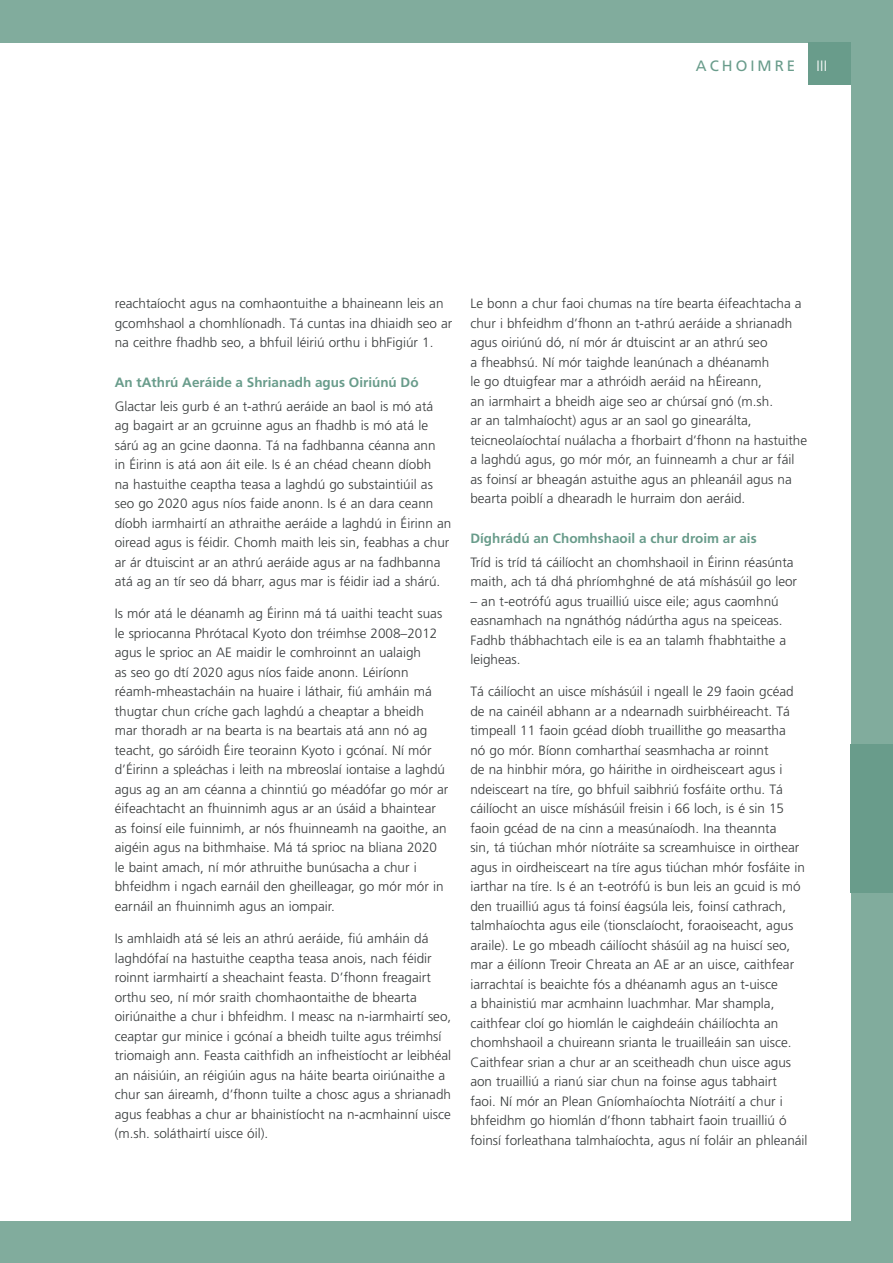
<style>
.page{position:relative;width:893px;height:1263px;background:#81ac9d}
.page>*{position:absolute;margin:0;border:0;box-sizing:border-box;transform-origin:0 0}
.t1{font:15px "Frutiger";letter-spacing:.2em;color:#699c8b}
.t2{font:300 15px "Frutiger";color:#fff}
.t3{font:300 13.5px/19.5px "Frutiger";color:#373a3b}
.t4{font:700 13.5px "Frutiger";color:#699c8b}
</style>
<div class="page">
<div style="left:0;top:43px;width:850px;height:1177px;background:#fff"></div>
<div style="left:808px;top:43px;width:42px;height:42px;background:#699c8b"></div>
<div style="left:850px;top:744px;width:43px;height:149px;background:#699c8b"></div>
<p class="t1" style="left:696px;top:57px;width:101px">ACHOIMRE</p>
<p class="t2" style="left:816px;top:58px;width:12px">III</p>
<p class="t3" style="left:115px;top:294px;width:339px">reachtaíocht agus na comhaontuithe a bhaineann leis an gcomhshaol a chomhlíonadh. Tá cuntas ina dhiaidh seo ar na ceithre fhadhb seo, a bhfuil léiriú orthu i bhFigiúr 1.</p>
<p class="t4" style="left:115px;top:374px;width:305px">An tAthrú Aeráide a Shrianadh agus Oiriúnú Dó</p>
<p class="t3" style="left:115px;top:396px;width:338px">Glactar leis gurb é an t-athrú aeráide an baol is mó atá<br>ag bagairt ar an gcruinne agus an fhadhb is mó atá le sárú ag an gcine daonna. Tá na fadhbanna céanna ann<br>in Éirinn is atá aon áit eile. Is é an chéad cheann díobh<br>na hastuithe ceaptha teasa a laghdú go substaintiúil as seo go 2020 agus níos faide anonn. Is é an dara ceann díobh iarmhairtí an athraithe aeráide a laghdú in Éirinn an oiread agus is féidir. Chomh maith leis sin, feabhas a chur ar ár dtuiscint ar an athrú aeráide agus ar na fadhbanna atá ag an tír seo dá bharr, agus mar is féidir iad a shárú.</p>
<p class="t3" style="left:115px;top:604px;width:335px">Is mór atá le déanamh ag Éirinn má tá uaithi teacht suas le spriocanna Phrótacal Kyoto don tréimhse 2008–2012 agus le sprioc an AE maidir le comhroinnt an ualaigh<br>as seo go dtí 2020 agus níos faide anonn. Léiríonn réamh-mheastacháin na huaire i láthair, fiú amháin má thugtar chun críche gach laghdú a cheaptar a bheidh mar thoradh ar na bearta is na beartais atá ann nó ag teacht, go sáróidh Éire teorainn Kyoto i gcónaí. Ní mór d’Éirinn a spleáchas i leith na mbreoslaí iontaise a laghdú agus ag an am céanna a chinntiú go méadófar go mór ar éifeachtacht an fhuinnimh agus ar an úsáid a bhaintear as foinsí eile fuinnimh, ar nós fhuinneamh na gaoithe, an aigéin agus na bithmhaise. Má tá sprioc na bliana 2020 le baint amach, ní mór athruithe bunúsacha a chur i bhfeidhm i ngach earnáil den gheilleagar, go mór mór in earnáil an fhuinnimh agus an iompair.</p>
<p class="t3" style="left:115px;top:929px;width:338px">Is amhlaidh atá sé leis an athrú aeráide, fiú amháin dá laghdófaí na hastuithe ceaptha teasa anois, nach féidir roinnt iarmhairtí a sheachaint feasta. D’fhonn freagairt orthu seo, ní mór sraith chomhaontaithe de bhearta oiriúnaithe a chur i bhfeidhm. I measc na n-iarmhairtí seo, ceaptar gur minice i gcónaí a bheidh tuilte agus tréimhsí triomaigh ann. Feasta caithfidh an infheistíocht ar leibhéal an náisiúin, an réigiúin agus na háite bearta oiriúnaithe a chur san áireamh, d’fhonn tuilte a chosc agus a shrianadh agus feabhas a chur ar bhainistíocht na n-acmhainní uisce (m.sh. soláthairtí uisce óil).</p>
<p class="t3" style="left:470px;top:294px;width:338px">Le bonn a chur faoi chumas na tíre bearta éifeachtacha a chur i bhfeidhm d’fhonn an t-athrú aeráide a shrianadh agus oiriúnú dó, ní mór ár dtuiscint ar an athrú seo<br>a fheabhsú. Ní mór taighde leanúnach a dhéanamh<br>le go dtuigfear mar a athróidh aeráid na hÉireann,<br>an iarmhairt a bheidh aige seo ar chúrsaí gnó (m.sh.<br>ar an talmhaíocht) agus ar an saol go ginearálta, teicneolaíochtaí nuálacha a fhorbairt d’fhonn na hastuithe a laghdú agus, go mór mór, an fuinneamh a chur ar fáil as foinsí ar bheagán astuithe agus an phleanáil agus na bearta poiblí a dhearadh le hurraim don aeráid.</p>
<p class="t4" style="left:470px;top:530px;width:288px">Díghrádú an Chomhshaoil a chur droim ar ais</p>
<p class="t3" style="left:470px;top:552px;width:328px">Tríd is tríd tá cáilíocht an chomhshaoil in Éirinn réasúnta maith, ach tá dhá phríomhghné de atá míshásúil go leor</p>
<p class="t3" style="left:470px;top:591px;width:317px">– an t-eotrófú agus truailliú uisce eile; agus caomhnú easnamhach na ngnáthóg nádúrtha agus na speiceas.<br>Fadhb thábhachtach eile is ea an talamh fhabhtaithe a leigheas.</p>
<p class="t3" style="left:470px;top:682px;width:339px">Tá cáilíocht an uisce míshásúil i ngeall le 29 faoin gcéad de na cainéil abhann ar a ndearnadh suirbhéireacht. Tá timpeall 11 faoin gcéad díobh truaillithe go measartha<br>nó go mór. Bíonn comharthaí seasmhacha ar roinnt<br>de na hinbhir móra, go háirithe in oirdheisceart agus i ndeisceart na tíre, go bhfuil saibhriú fosfáite orthu. Tá cáilíocht an uisce míshásúil freisin i 66 loch, is é sin 15 faoin gcéad de na cinn a measúnaíodh. Ina theannta<br>sin, tá tiúchan mhór níotráite sa screamhuisce in oirthear agus in oirdheisceart na tíre agus tiúchan mhór fosfáite in iarthar na tíre. Is é an t-eotrófú is bun leis an gcuid is mó den truailliú agus tá foinsí éagsúla leis, foinsí cathrach, talmhaíochta agus eile (tionsclaíocht, foraoiseacht, agus araile). Le go mbeadh cáilíocht shásúil ag na huiscí seo, mar a éilíonn Treoir Chreata an AE ar an uisce, caithfear iarrachtaí is beaichte fós a dhéanamh agus an t-uisce<br>a bhainistiú mar acmhainn luachmhar. Mar shampla, caithfear cloí go hiomlán le caighdeáin cháilíochta an chomhshaoil a chuireann srianta le truailleáin san uisce.<br>Caithfear srian a chur ar an sceitheadh chun uisce agus aon truailliú a rianú siar chun na foinse agus tabhairt<br>faoi. Ní mór an Plean Gníomhaíochta Níotráití a chur i bhfeidhm go hiomlán d’fhonn tabhairt faoin truailliú ó foinsí forleathana talmhaíochta, agus ní foláir an phleanáil</p>
</div>
